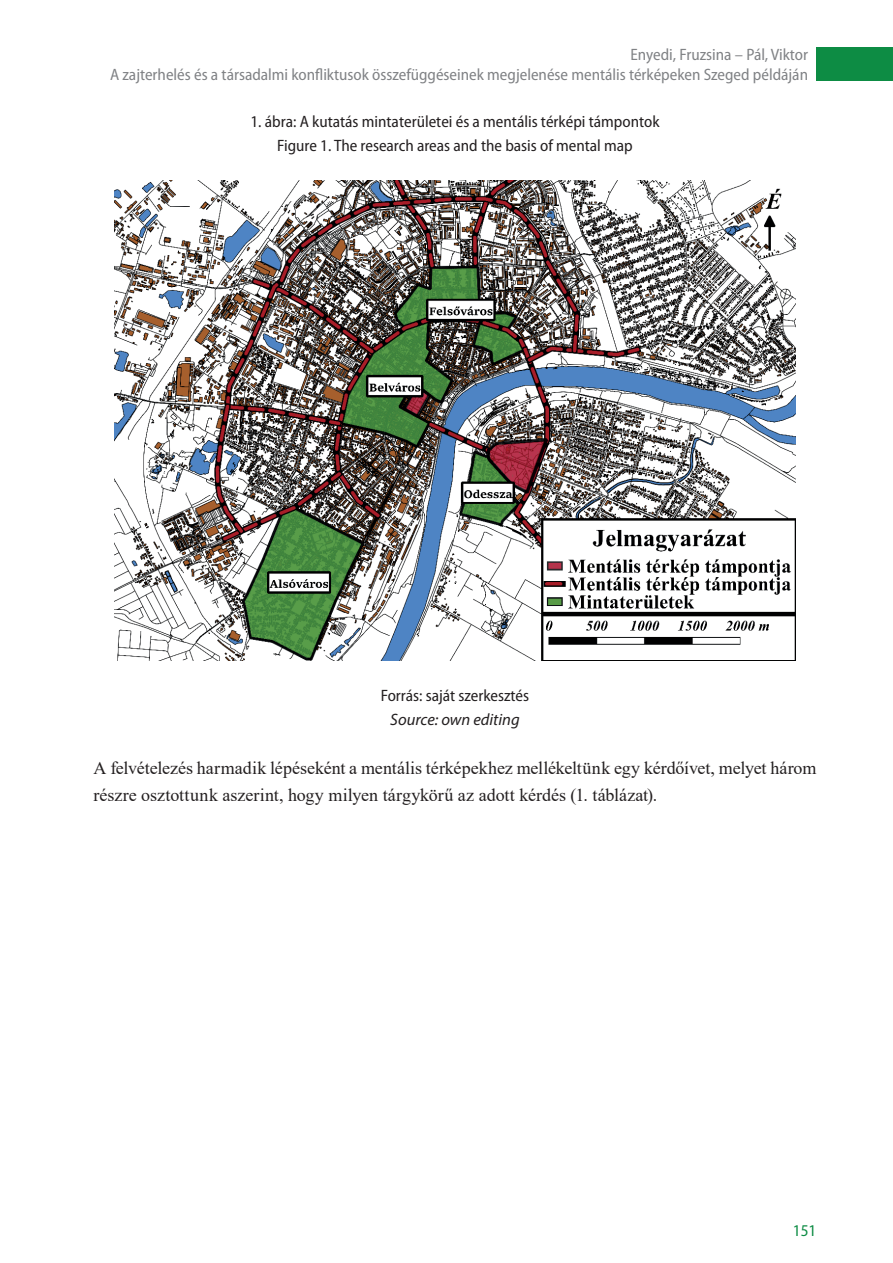
<style>
.page{position:relative;width:893px;height:1263px;background:#fff}
.page>*{position:absolute;margin:0;border:0;box-sizing:border-box;transform-origin:0 0}
.t1{font:18px/27px "Times New Roman";letter-spacing:-.005em;color:#231f20}
.t2{font:semi-condensed 16.5px/24px "Myriad Pro";color:#231f20;text-align:center}
.t3{font:semi-condensed 16.5px/19.8px "Myriad Pro";color:#808285;text-align:right}
.t4{font:italic 16.5px "Myriad Pro";color:#231f20}
.t5{font:semi-condensed 16.5px "Myriad Pro";color:#0d8c44}
</style>
<div class="page">
<div style="left:816px;top:48px;width:77px;height:33px;background:#0d8c44"></div>
<img style="left:115px;top:180px;width:680px;height:481px">
<p class="t3" style="left:110px;top:45px;width:700px">Enyedi, Fruzsina – Pál, Viktor<br>A zajterhelés és a társadalmi konfliktusok összefüggéseinek megjelenése mentális térképeken Szeged példáján</p>
<p class="t2" style="left:250px;top:110px;width:411px">1. ábra: A kutatás mintaterületei és a mentális térképi támpontok<br>Figure 1. The research areas and the basis of mental map</p>
<p class="t2" style="left:381px;top:684px;width:150px">Forrás: saját szerkesztés</p>
<p class="t4" style="left:390px;top:710px;width:131px">Source: own editing</p>
<p class="t1" style="left:94px;top:753px;width:724px">A felvételezés harmadik lépéseként a mentális térképekhez mellékeltünk egy kérdőívet, melyet három részre osztottunk aszerint, hogy milyen tárgykörű az adott kérdés (1. táblázat).</p>
<p class="t5" style="left:793px;top:1221px;width:25px">151</p>
</div>
